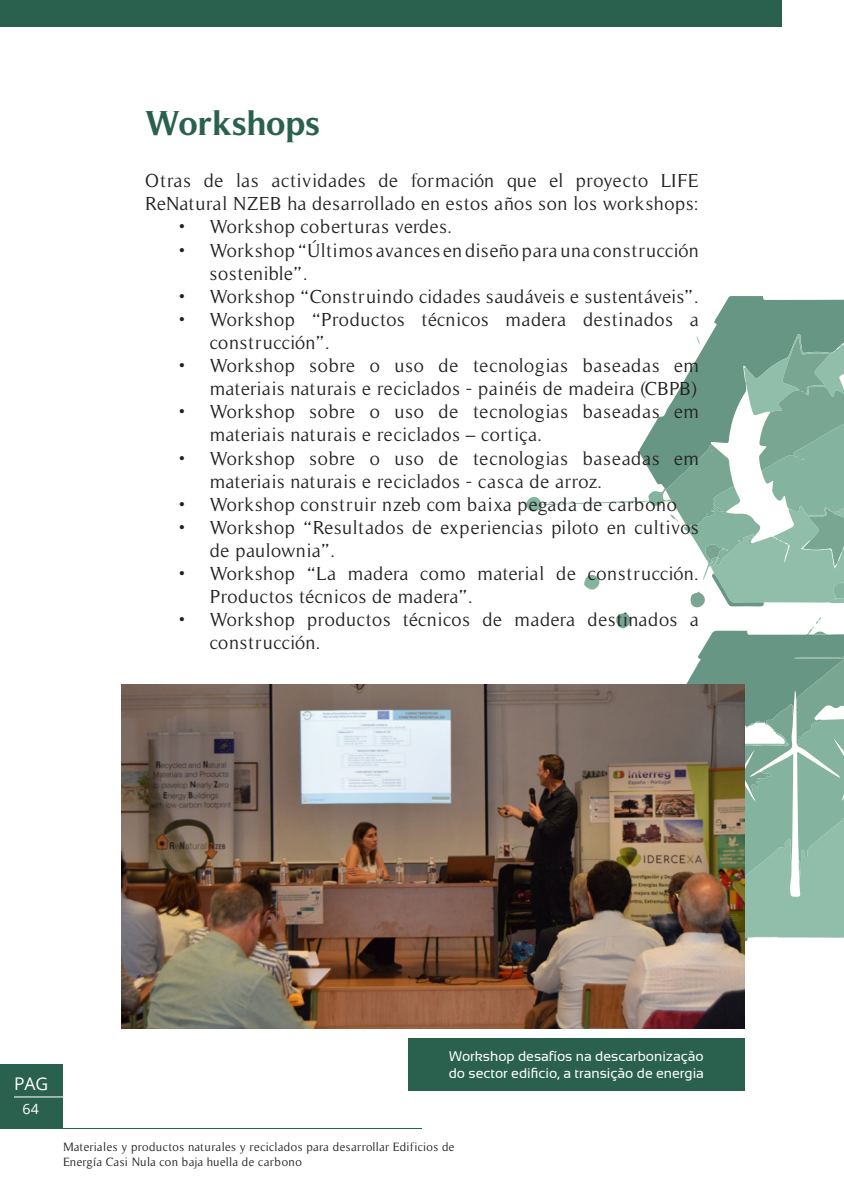
<style>
.page{position:relative;width:844px;height:1191px;background:#fff}
.page>*{position:absolute;margin:0;border:0;box-sizing:border-box;transform-origin:0 0}
.Nivel_2_Color_5{font:700 35px "Timeless";color:#2a614e}
.t1{font:19.25px/23.1px "Timeless";letter-spacing:.03em;color:#231f20}
.t2{font:17.5px "Open Sans";color:#fff}
.t3{font:14.17px "Open Sans";color:#fff}
.t4{font:14px "Sansation";color:#fff}
.t5{font:12.25px/14.7px "Timeless";letter-spacing:.025em;color:#231f20}
</style>
<div class="page">
<div style="left:0;top:0;width:781px;height:26px;background:#2a614e"></div>
<svg style="left:526px;top:296px;width:318px;height:646px"></svg>
<img style="left:121px;top:684px;width:623px;height:344px">
<div style="left:408px;top:1038px;width:336px;height:52px;background:#2a614e"></div>
<div style="left:0;top:1064px;width:63px;height:64px;background:#2a614e"></div>
<hr style="left:14px;top:1096px;width:49px;height:1px;background:#fff">
<hr style="left:0;top:1128px;width:422px;height:1px;background:#2a614e">
<p class="Nivel_2_Color_5" style="left:145px;top:102px;width:177px">Workshops</p>
<p class="t1" style="left:145px;top:169px;width:555px">Otras de las actividades de formación que el proyecto LIFE<br>ReNatural NZEB ha desarrollado en estos años son los workshops:</p>
<p class="t1" style="left:178px;top:215px;width:275px">• Workshop coberturas verdes.</p>
<p class="t1" style="left:210px;top:239px;width:490px;text-indent:-32px">• Workshop “Últimos avances en diseño para una construcción sostenible”.</p>
<p class="t1" style="left:178px;top:285px;width:522px">• Workshop “Construindo cidades saudáveis e sustentáveis”.</p>
<p class="t1" style="left:210px;top:308px;width:490px;text-indent:-32px">• Workshop “Productos técnicos madera destinados a construcción”.</p>
<p class="t1" style="left:178px;top:354px;width:522px;text-align:right">• Workshop sobre o uso de tecnologias baseadas em materiais naturais e reciclados - painéis de madeira (CBPB)</p>
<p class="t1" style="left:210px;top:400px;width:490px;text-indent:-32px">• Workshop sobre o uso de tecnologias baseadas em materiais naturais e reciclados – cortiça.</p>
<p class="t1" style="left:210px;top:446px;width:490px;text-indent:-32px">• Workshop sobre o uso de tecnologias baseadas em materiais naturais e reciclados - casca de arroz.</p>
<p class="t1" style="left:178px;top:493px;width:500px">• Workshop construir nzeb com baixa pegada de carbono</p>
<p class="t1" style="left:210px;top:516px;width:490px;text-indent:-32px">• Workshop “Resultados de experiencias piloto en cultivos de paulownia”.</p>
<p class="t1" style="left:210px;top:562px;width:490px;text-indent:-32px">• Workshop “La madera como material de construcción.<br>Productos técnicos de madera”.</p>
<p class="t1" style="left:210px;top:608px;width:490px;text-indent:-32px">• Workshop productos técnicos de madera destinados a construcción.</p>
<p class="t2" style="left:14px;top:1072px;width:36px">PAG</p>
<p class="t3" style="left:23px;top:1099px;width:18px">64</p>
<p class="t4" style="left:449px;top:1048px;width:256px">Workshop desafíos na descarbonização</p>
<p class="t4" style="left:448px;top:1065px;width:257px">do sector edificio, a transição de energia</p>
<p class="t5" style="left:63px;top:1139px;width:393px">Materiales y productos naturales y reciclados para desarrollar Edificios de<br>Energía Casi Nula con baja huella de carbono</p>
</div>
